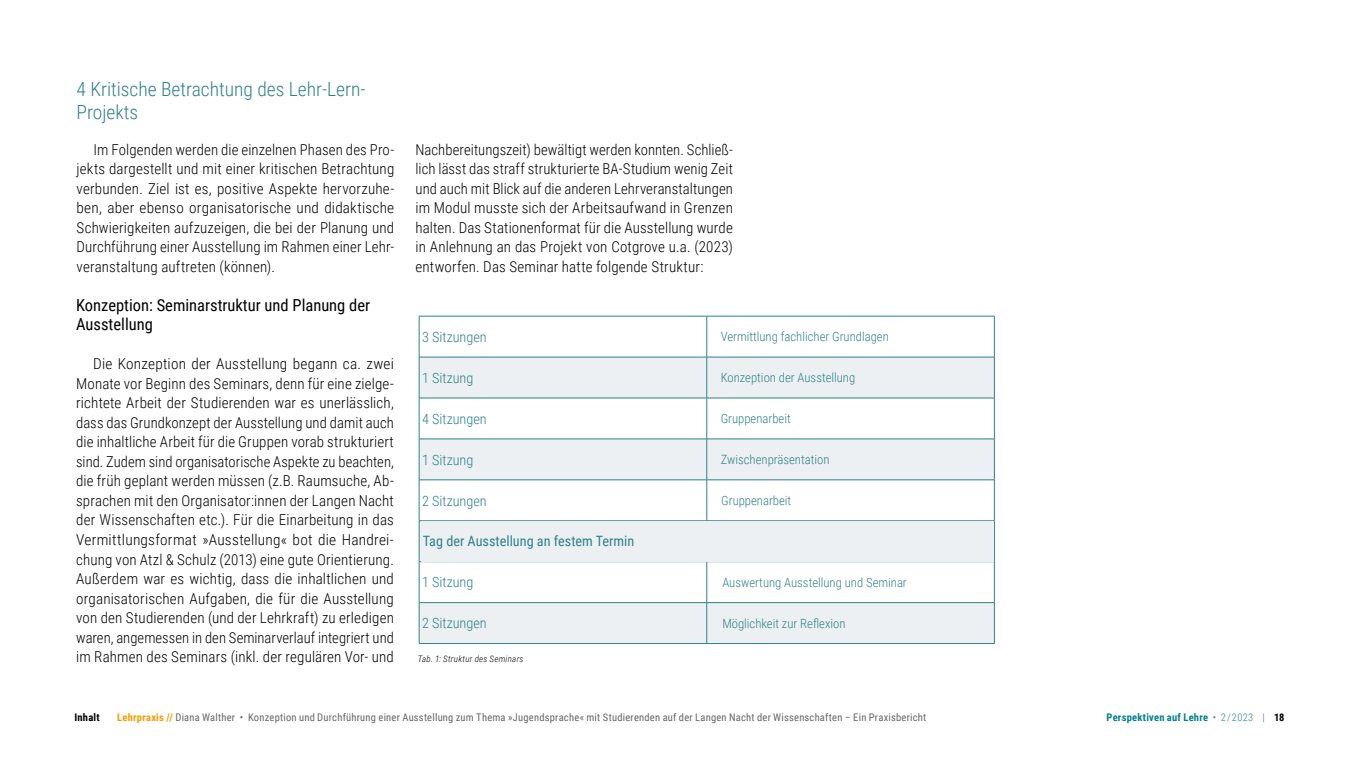
<style>
.page{position:relative;width:1361px;height:766px;background:#fff}
.page>*{position:absolute;margin:0;border:0;box-sizing:border-box;transform-origin:0 0}
.Ü2_ohne_Einzug{font:300 19.5px/22.4px "Roboto Condensed";color:#2f818b}
.Ü3_ohne_Einzug{font:16.5px/18.9px "Roboto Condensed";color:#000}
.Absatzformat_5{font:300 15px/19.5px "Roboto Condensed";letter-spacing:.01em;color:#000;text-align:justify}
.t1{font:300 14.25px "Roboto Condensed";color:#2f818b}
.t2{font:14.25px "Roboto Condensed";color:#2f818b}
.t3{font:300 12.75px "Roboto Condensed";color:#2f818b}
.t4{font:10.5px "Roboto Condensed";letter-spacing:.025em;color:#666}
.t5{font:700 10.5px "Roboto Condensed";letter-spacing:.02em;color:#008089}
.t6{font:700 10.5px "Roboto Condensed";letter-spacing:.02em;color:#000}
.Absatzformat_5-2{font:italic 300 9px "Roboto Condensed";letter-spacing:.035em;color:#000}
.s1{font-weight:700;color:#f59c00}
.s2{font-weight:300;color:#2f818b}
.s3{color:#000}
</style>
<div class="page">
<svg style="left:420px;top:358px;width:574px;height:285px;fill:#ecf0f2"></svg>
<hr style="left:419px;top:316px;width:288px;height:1px;background:#2f818b">
<hr style="left:419px;top:316px;width:1px;height:41px;background:#2f818b">
<hr style="left:419px;top:398px;width:1px;height:40px;background:#2f818b">
<hr style="left:419px;top:480px;width:1px;height:40px;background:#2f818b">
<hr style="left:419px;top:561px;width:1px;height:41px;background:#2f818b">
<hr style="left:419px;top:357px;width:288px;height:1px;background:#2f818b">
<hr style="left:419px;top:357px;width:1px;height:40px;background:#2f818b">
<hr style="left:707px;top:357px;width:287px;height:1px;background:#2f818b">
<hr style="left:419px;top:397px;width:288px;height:1px;background:#2f818b">
<hr style="left:707px;top:397px;width:287px;height:1px;background:#2f818b">
<hr style="left:419px;top:438px;width:288px;height:1px;background:#2f818b">
<hr style="left:419px;top:439px;width:1px;height:40px;background:#2f818b">
<hr style="left:707px;top:438px;width:287px;height:1px;background:#2f818b">
<hr style="left:419px;top:479px;width:288px;height:1px;background:#2f818b">
<hr style="left:707px;top:479px;width:287px;height:1px;background:#2f818b">
<hr style="left:419px;top:520px;width:288px;height:1px;background:#2f818b">
<hr style="left:419px;top:521px;width:1px;height:40px;background:#2f818b">
<hr style="left:707px;top:520px;width:287px;height:1px;background:#2f818b">
<hr style="left:419px;top:561px;width:288px;height:1px;background:#2f818b">
<hr style="left:707px;top:561px;width:287px;height:1px;background:#2f818b">
<hr style="left:707px;top:316px;width:287px;height:1px;background:#2f818b">
<hr style="left:706px;top:316px;width:1px;height:41px;background:#2f818b">
<hr style="left:994px;top:316px;width:1px;height:41px;background:#2f818b">
<hr style="left:706px;top:357px;width:1px;height:40px;background:#2f818b">
<hr style="left:994px;top:357px;width:1px;height:40px;background:#2f818b">
<hr style="left:706px;top:398px;width:1px;height:40px;background:#2f818b">
<hr style="left:994px;top:398px;width:1px;height:40px;background:#2f818b">
<hr style="left:706px;top:439px;width:1px;height:40px;background:#2f818b">
<hr style="left:994px;top:439px;width:1px;height:40px;background:#2f818b">
<hr style="left:706px;top:480px;width:1px;height:40px;background:#2f818b">
<hr style="left:994px;top:480px;width:1px;height:40px;background:#2f818b">
<hr style="left:994px;top:521px;width:1px;height:40px;background:#2f818b">
<hr style="left:706px;top:561px;width:1px;height:41px;background:#2f818b">
<hr style="left:994px;top:561px;width:1px;height:41px;background:#2f818b">
<hr style="left:706px;top:602px;width:1px;height:41px;background:#2f818b">
<hr style="left:419px;top:602px;width:288px;height:1px;background:#2f818b">
<hr style="left:419px;top:602px;width:1px;height:41px;background:#2f818b">
<hr style="left:707px;top:602px;width:287px;height:1px;background:#2f818b">
<hr style="left:994px;top:602px;width:1px;height:41px;background:#2f818b">
<hr style="left:419px;top:643px;width:288px;height:1px;background:#2f818b">
<hr style="left:707px;top:643px;width:287px;height:1px;background:#2f818b">
<div style="left:421px;top:521px;width:572px;height:40px;background:#ecf0f2"></div>
<p class="Ü2_ohne_Einzug" style="left:77px;top:77px;width:290px">4 Kritische Betrachtung des Lehr-Lern-<br>Projekts</p>
<p class="Absatzformat_5" style="left:77px;top:139px;width:319px;text-indent:17px">Im Folgenden werden die einzelnen Phasen des Pro&shy;jekts dargestellt und mit einer kritischen Betrachtung verbunden. Ziel ist es, positive Aspekte hervorzuhe&shy;ben, aber ebenso organisatorische und didaktische Schwierigkeiten aufzuzeigen, die bei der Planung und Durchführung einer Ausstellung im Rahmen einer Lehr&shy;veranstaltung auftreten (können).</p>
<p class="Absatzformat_5" style="left:415px;top:139px;width:319px">Nachbereitungszeit) bewältigt werden konnten. Schließ&shy;lich lässt das straff strukturierte BA-Studium wenig Zeit und auch mit Blick auf die anderen Lehrveranstaltungen im Modul musste sich der Arbeitsaufwand in Grenzen halten. Das Stationenformat für die Ausstellung wurde in Anlehnung an das Projekt von Cotgrove u.a. (2023) entworfen. Das Seminar hatte folgende Struktur:</p>
<p class="Ü3_ohne_Einzug" style="left:76px;top:295px;width:295px">Konzeption: Seminarstruktur und Planung der<br>Ausstellung</p>
<p class="Absatzformat_5" style="left:76px;top:353px;width:319px;text-indent:17px">Die Konzeption der Ausstellung begann ca. zwei Monate vor Beginn des Seminars, denn für eine zielge&shy;richtete Arbeit der Studierenden war es unerlässlich, dass das Grundkonzept der Ausstellung und damit auch die inhaltliche Arbeit für die Gruppen vorab strukturiert sind. Zudem sind organisatorische Aspekte zu beachten, die früh geplant werden müssen (z.B. Raumsuche, Ab&shy;sprachen mit den Organisator:innen der Langen Nacht der Wissenschaften etc.). Für die Einarbeitung in das Vermittlungsformat »Ausstellung« bot die Handrei&shy;chung von Atzl &amp; Schulz (2013) eine gute Orientierung.<br>Außerdem war es wichtig, dass die inhaltlichen und organisatorischen Aufgaben, die für die Ausstellung von den Studierenden (und der Lehrkraft) zu erledigen waren, angemessen in den Seminarverlauf integriert und im Rahmen des Seminars (inkl. der regulären Vor- und</p>
<p class="t1" style="left:422px;top:327px;width:66px">3 Sitzungen</p>
<p class="t1" style="left:422px;top:367px;width:53px">1 Sitzung</p>
<p class="t1" style="left:422px;top:408px;width:66px">4 Sitzungen</p>
<p class="t1" style="left:422px;top:449px;width:53px">1 Sitzung</p>
<p class="t1" style="left:422px;top:490px;width:66px">2 Sitzungen</p>
<p class="t1" style="left:422px;top:531px;width:66px">3 Sitzungen</p>
<p class="t1" style="left:422px;top:572px;width:53px">1 Sitzung</p>
<p class="t1" style="left:422px;top:613px;width:66px">2 Sitzungen</p>
<p class="t2" style="left:423px;top:531px;width:213px">Tag der Ausstellung an festem Termin</p>
<p class="Absatzformat_5-2" style="left:418px;top:652px;width:107px">Tab. 1: Struktur des Seminars</p>
<p class="t3" style="left:721px;top:327px;width:170px">Vermittlung fachlicher Grundlagen</p>
<p class="t3" style="left:721px;top:368px;width:136px">Konzeption der Ausstellung</p>
<p class="t3" style="left:721px;top:409px;width:72px">Gruppenarbeit</p>
<p class="t3" style="left:721px;top:450px;width:110px">Zwischenpräsentation</p>
<p class="t3" style="left:721px;top:492px;width:72px">Gruppenarbeit</p>
<p class="t3" style="left:722px;top:573px;width:186px">Auswertung Ausstellung und Seminar</p>
<p class="t3" style="left:722px;top:614px;width:125px">Möglichkeit zur Reflexion</p>
<p class="t6" style="left:74px;top:709px;width:27px">Inhalt</p>
<p class="t4" style="left:117px;top:709px;width:811px"><span class="s1">Lehrpraxis //</span> Diana Walther • Konzeption und Durchführung einer Ausstellung zum Thema »Jugendsprache« mit Studierenden auf der Langen Nacht der Wissenschaften – Ein Praxisbericht</p>
<p class="t5" style="left:1106px;top:709px;width:179px">Perspektiven auf Lehre <span class="s2">• 2 / 2023 |</span> <span class="s3">18</span></p>
</div>
